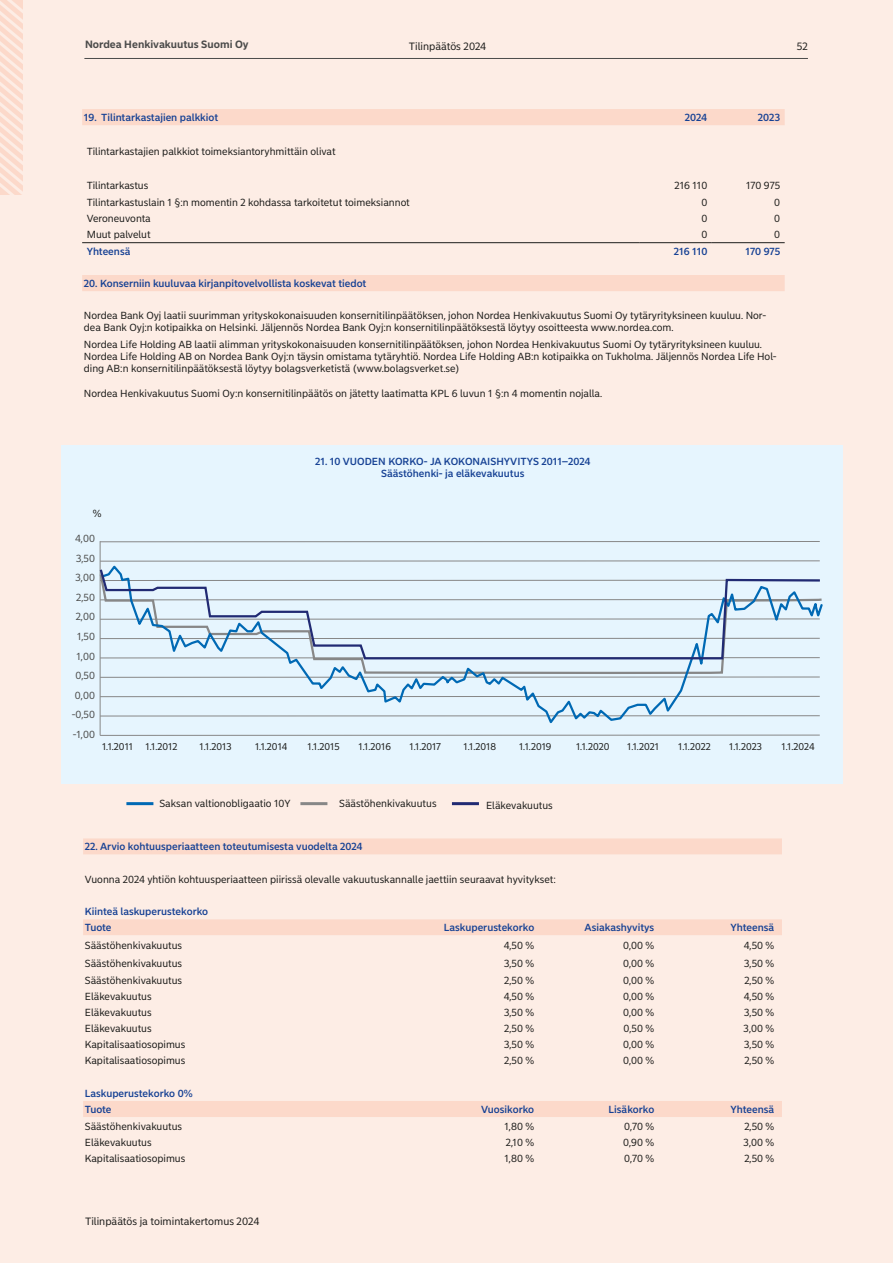
<style>
.page{position:relative;width:893px;height:1263px;background:#fdede5}
.page>*{position:absolute;margin:0;border:0;box-sizing:border-box;transform-origin:0 0}
.t1{font:10.5px "Nordea Sans Small";color:#1d1d1b}
.t2{font:700 10.5px "Nordea Sans Small";color:#4b4b4a}
.t3{font:10.2px/12.3px "Nordea Sans Small";color:#1d1d1b}
.t4{font:500 10.2px/16.2px "Nordea Sans Small";color:#164194}
.t5{font:10.2px/19.5px "Nordea Sans Small";color:#4b4b4a;text-align:center}
.t6{font:9.75px "Nordea Sans Small";color:#1d1d1b}
</style>
<div class="page">
<hr style="left:84px;top:58px;width:724px;height:1px;background:#4b4b4a">
<svg style="left:0;top:0;width:22px;height:194px"></svg>
<svg style="left:83px;top:838px;width:699px;height:17px;background:#fcdacb"></svg>
<svg style="left:83px;top:919px;width:699px;height:198px"></svg>
<svg style="left:82px;top:109px;width:703px;height:182px"></svg>
<hr style="left:82px;top:242px;width:188px;height:1px;background:#1d1d1b">
<hr style="left:270px;top:242px;width:370px;height:1px;background:#1d1d1b">
<hr style="left:640px;top:242px;width:72px;height:1px;background:#1d1d1b">
<hr style="left:712px;top:242px;width:73px;height:1px;background:#1d1d1b">
<hr style="left:126px;top:802px;width:27px;height:3px;background:#0069b4">
<hr style="left:300px;top:802px;width:27px;height:3px;background:#878787">
<hr style="left:452px;top:802px;width:27px;height:3px;background:#212a73">
<div style="left:62px;top:445px;width:781px;height:338px;background:#e6f5fe"></div>
<hr style="left:100px;top:735px;width:720px;height:1px;background:#878787">
<hr style="left:100px;top:560px;width:720px;height:1px;background:#878787">
<hr style="left:100px;top:541px;width:720px;height:1px;background:#878787">
<hr style="left:100px;top:541px;width:1px;height:194px;background:#878787">
<svg style="left:100px;top:563px;width:723px;height:163px"></svg>
<svg style="left:99px;top:567px;width:723px;height:93px"></svg>
<p class="t2" style="left:85px;top:38px;width:165px">Nordea Henkivakuutus Suomi Oy</p>
<p class="t1" style="left:409px;top:40px;width:79px">Tilinpäätös 2024</p>
<p class="t1" style="left:797px;top:40px;width:13px">52</p>
<p class="t4" style="left:84px;top:109px;width:136px">19. Tilintarkastajien palkkiot</p>
<p class="t4" style="left:685px;top:109px;width:24px">2024</p>
<p class="t4" style="left:758px;top:109px;width:24px">2023</p>
<p class="t3" style="left:87px;top:145px;width:250px">Tilintarkastajien palkkiot toimeksiantoryhmittäin olivat</p>
<p class="t3" style="left:87px;top:180px;width:63px">Tilintarkastus</p>
<p class="t3" style="left:675px;top:180px;width:34px">216 110</p>
<p class="t3" style="left:746px;top:180px;width:36px">170 975</p>
<p class="t3" style="left:87px;top:196px;width:325px">Tilintarkastuslain 1 §:n momentin 2 kohdassa tarkoitetut toimeksiannot</p>
<p class="t3" style="left:701px;top:196px;width:7px">0</p>
<p class="t3" style="left:774px;top:196px;width:7px">0</p>
<p class="t3" style="left:87px;top:212px;width:66px">Veroneuvonta</p>
<p class="t3" style="left:701px;top:212px;width:7px">0</p>
<p class="t3" style="left:774px;top:212px;width:7px">0</p>
<p class="t3" style="left:87px;top:229px;width:65px">Muut palvelut</p>
<p class="t3" style="left:701px;top:229px;width:7px">0</p>
<p class="t3" style="left:774px;top:229px;width:7px">0</p>
<p class="t4" style="left:87px;top:243px;width:45px">Yhteensä</p>
<p class="t4" style="left:674px;top:243px;width:35px">216 110</p>
<p class="t4" style="left:745px;top:243px;width:36px">170 975</p>
<p class="t4" style="left:84px;top:275px;width:284px">20. Konserniin kuuluvaa kirjanpitovelvollista koskevat tiedot</p>
<p class="t3" style="left:84px;top:310px;width:684px">Nordea Bank Oyj laatii suurimman yrityskokonaisuuden konsernitilinpäätöksen, johon Nordea Henkivakuutus Suomi Oy tytäryrityksineen kuuluu. Nor&shy;dea Bank Oyj:n kotipaikka on Helsinki. Jäljennös Nordea Bank Oyj:n konsernitilinpäätöksestä löytyy osoitteesta www.nordea.com.</p>
<p class="t3" style="left:84px;top:338px;width:694px">Nordea Life Holding AB laatii alimman yrityskokonaisuuden konsernitilinpäätöksen, johon Nordea Henkivakuutus Suomi Oy tytäryrityksineen kuuluu.<br>Nordea Life Holding AB on Nordea Bank Oyj:n täysin omistama tytäryhtiö. Nordea Life Holding AB:n kotipaikka on Tukholma. Jäljennös Nordea Life Hol&shy;ding AB:n konsernitilinpäätöksestä löytyy bolagsverketistä (www.bolagsverket.se)</p>
<p class="t3" style="left:84px;top:387px;width:520px">Nordea Henkivakuutus Suomi Oy:n konsernitilinpäätös on jätetty laatimatta KPL 6 luvun 1 §:n 4 momentin nojalla.</p>
<p class="t3" style="left:93px;top:507px;width:10px">%</p>
<p class="t5" style="left:72px;top:529px;width:25px">4,00<br>3,50<br>3,00<br>2,50<br>2,00<br>1,50<br>1,00<br>0,50<br>0,00 -0,50 -1,00</p>
<p class="t4" style="left:315px;top:455px;width:277px;line-height:12.3px;text-align:center">21. 10 VUODEN KORKO- JA KOKONAISHYVITYS 2011–2024<br>Säästöhenki- ja eläkevakuutus</p>
<p class="t6" style="left:102px;top:740px;width:32px">1.1.2011</p>
<p class="t6" style="left:146px;top:740px;width:33px">1.1.2012</p>
<p class="t6" style="left:200px;top:740px;width:33px">1.1.2013</p>
<p class="t6" style="left:255px;top:740px;width:34px">1.1.2014</p>
<p class="t6" style="left:308px;top:740px;width:33px">1.1.2015</p>
<p class="t6" style="left:359px;top:740px;width:34px">1.1.2016</p>
<p class="t6" style="left:410px;top:740px;width:33px">1.1.2017</p>
<p class="t6" style="left:464px;top:740px;width:34px">1.1.2018</p>
<p class="t6" style="left:519px;top:740px;width:34px">1.1.2019</p>
<p class="t6" style="left:576px;top:740px;width:35px">1.1.2020</p>
<p class="t6" style="left:627px;top:740px;width:33px">1.1.2021</p>
<p class="t6" style="left:678px;top:740px;width:34px">1.1.2022</p>
<p class="t6" style="left:729px;top:740px;width:34px">1.1.2023</p>
<p class="t6" style="left:782px;top:740px;width:34px">1.1.2024</p>
<p class="t3" style="left:159px;top:797px;width:133px">Saksan valtionobligaatio 10Y</p>
<p class="t3" style="left:339px;top:797px;width:99px">Säästöhenkivakuutus</p>
<p class="t3" style="left:486px;top:799px;width:68px">Eläkevakuutus</p>
<p class="t4" style="left:85px;top:839px;width:279px">22. Arvio kohtuusperiaatteen toteutumisesta vuodelta 2024</p>
<p class="t3" style="left:85px;top:873px;width:473px">Vuonna 2024 yhtiön kohtuusperiaatteen piirissä olevalle vakuutuskannalle jaettiin seuraavat hyvitykset:</p>
<p class="t4" style="left:85px;top:903px;width:125px">Kiinteä laskuperustekorko<br>Tuote</p>
<p class="t4" style="left:444px;top:919px;width:92px">Laskuperustekorko</p>
<p class="t4" style="left:585px;top:919px;width:71px">Asiakashyvitys</p>
<p class="t4" style="left:731px;top:919px;width:45px">Yhteensä</p>
<p class="t3" style="left:85px;top:940px;width:99px">Säästöhenkivakuutus</p>
<p class="t3" style="left:504px;top:940px;width:32px">4,50 %</p>
<p class="t3" style="left:623px;top:940px;width:33px">0,00 %</p>
<p class="t3" style="left:744px;top:940px;width:32px">4,50 %</p>
<p class="t3" style="left:85px;top:958px;width:99px">Säästöhenkivakuutus</p>
<p class="t3" style="left:504px;top:958px;width:32px">3,50 %</p>
<p class="t3" style="left:623px;top:958px;width:33px">0,00 %</p>
<p class="t3" style="left:744px;top:958px;width:32px">3,50 %</p>
<p class="t3" style="left:85px;top:974px;width:99px">Säästöhenkivakuutus</p>
<p class="t3" style="left:504px;top:974px;width:31px">2,50 %</p>
<p class="t3" style="left:623px;top:974px;width:33px">0,00 %</p>
<p class="t3" style="left:744px;top:974px;width:31px">2,50 %</p>
<p class="t3" style="left:85px;top:990px;width:68px">Eläkevakuutus</p>
<p class="t3" style="left:504px;top:990px;width:32px">4,50 %</p>
<p class="t3" style="left:623px;top:990px;width:33px">0,00 %</p>
<p class="t3" style="left:744px;top:990px;width:32px">4,50 %</p>
<p class="t3" style="left:85px;top:1006px;width:68px">Eläkevakuutus</p>
<p class="t3" style="left:504px;top:1006px;width:32px">3,50 %</p>
<p class="t3" style="left:623px;top:1006px;width:33px">0,00 %</p>
<p class="t3" style="left:744px;top:1006px;width:32px">3,50 %</p>
<p class="t3" style="left:85px;top:1022px;width:68px">Eläkevakuutus</p>
<p class="t3" style="left:504px;top:1022px;width:31px">2,50 %</p>
<p class="t3" style="left:624px;top:1022px;width:32px">0,50 %</p>
<p class="t3" style="left:744px;top:1022px;width:32px">3,00 %</p>
<p class="t3" style="left:85px;top:1039px;width:102px">Kapitalisaatiosopimus</p>
<p class="t3" style="left:504px;top:1039px;width:32px">3,50 %</p>
<p class="t3" style="left:623px;top:1039px;width:33px">0,00 %</p>
<p class="t3" style="left:744px;top:1039px;width:32px">3,50 %</p>
<p class="t3" style="left:85px;top:1055px;width:102px">Kapitalisaatiosopimus</p>
<p class="t3" style="left:504px;top:1055px;width:31px">2,50 %</p>
<p class="t3" style="left:623px;top:1055px;width:33px">0,00 %</p>
<p class="t3" style="left:744px;top:1055px;width:31px">2,50 %</p>
<p class="t4" style="left:85px;top:1085px;width:109px">Laskuperustekorko 0%<br>Tuote</p>
<p class="t4" style="left:481px;top:1101px;width:55px">Vuosikorko</p>
<p class="t4" style="left:609px;top:1101px;width:47px">Lisäkorko</p>
<p class="t4" style="left:731px;top:1101px;width:45px">Yhteensä</p>
<p class="t3" style="left:85px;top:1120px;width:99px">Säästöhenkivakuutus</p>
<p class="t3" style="left:504px;top:1120px;width:31px">1,80 %</p>
<p class="t3" style="left:624px;top:1120px;width:32px">0,70 %</p>
<p class="t3" style="left:744px;top:1120px;width:31px">2,50 %</p>
<p class="t3" style="left:85px;top:1136px;width:68px">Eläkevakuutus</p>
<p class="t3" style="left:506px;top:1136px;width:30px">2,10 %</p>
<p class="t3" style="left:623px;top:1136px;width:33px">0,90 %</p>
<p class="t3" style="left:744px;top:1136px;width:32px">3,00 %</p>
<p class="t3" style="left:85px;top:1152px;width:102px">Kapitalisaatiosopimus</p>
<p class="t3" style="left:504px;top:1152px;width:31px">1,80 %</p>
<p class="t3" style="left:624px;top:1152px;width:32px">0,70 %</p>
<p class="t3" style="left:744px;top:1152px;width:31px">2,50 %</p>
<p class="t1" style="left:85px;top:1215px;width:176px">Tilinpäätös ja toimintakertomus 2024</p>
</div>
